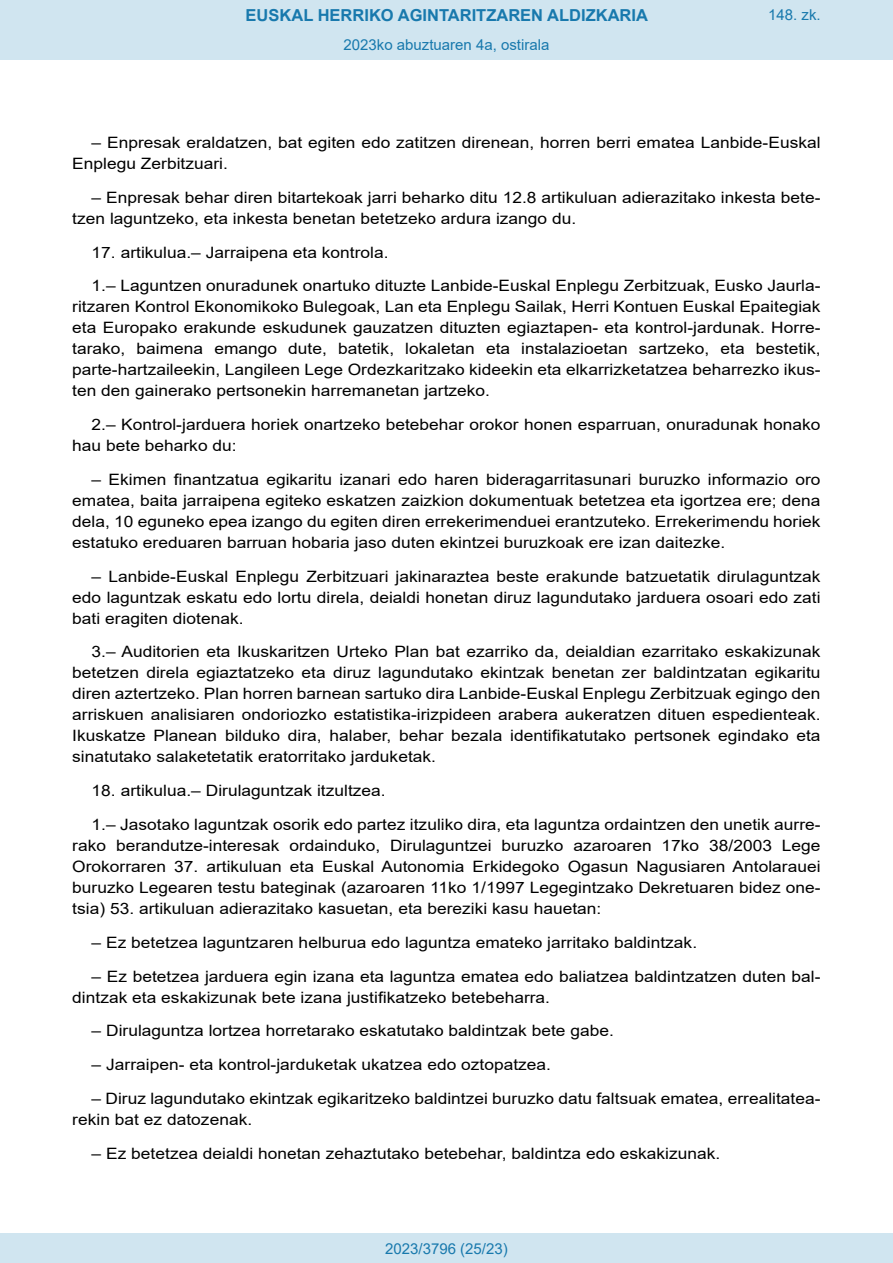
<style>
.page{position:relative;width:893px;height:1263px;background:#fff}
.page>*{position:absolute;margin:0;border:0;box-sizing:border-box;transform-origin:0 0}
.t1{font:700 16.5px "Arial";color:#1879ad}
.BOPVDetalle{font:15.6px/21px "Arial";color:#000;scale:1.11 1}
.Paginacion_Centro{font:15px "Arial";color:#1879ad}
</style>
<div class="page">
<div style="left:0;top:0;width:893px;height:60px;background:#d0e5f0"></div>
<div style="left:0;top:1233px;width:893px;height:30px;background:#d0e5f0"></div>
<p class="t1" style="left:246px;top:3px;width:404px">EUSKAL HERRIKO AGINTARITZAREN ALDIZKARIA</p>
<p class="Paginacion_Centro" style="left:343px;top:35px;width:207px">2023ko abuztuaren 4a, ostirala</p>
<p class="Paginacion_Centro" style="left:768px;top:5px;width:54px">148. zk.</p>
<p class="BOPVDetalle" style="left:72px;top:132px;width:676px;text-indent:19px">– Enpresak eraldatzen, bat egiten edo zatitzen direnean, horren berri ematea Lanbide-Euskal<br>Enplegu Zerbitzuari.</p>
<p class="BOPVDetalle" style="left:72px;top:187px;width:676px;text-indent:19px">– Enpresak behar diren bitartekoak jarri beharko ditu 12.8 artikuluan adierazitako inkesta bete&shy;tzen laguntzeko, eta inkesta benetan betetzeko ardura izango du.</p>
<p class="BOPVDetalle" style="left:92px;top:242px;width:269px">17. artikulua.– Jarraipena eta kontrola.</p>
<p class="BOPVDetalle" style="left:72px;top:275px;width:676px;text-align:justify;text-indent:19px">1.– Laguntzen onuradunek onartuko dituzte Lanbide-Euskal Enplegu Zerbitzuak, Eusko Jaurla&shy;ritzaren Kontrol Ekonomikoko Bulegoak, Lan eta Enplegu Sailak, Herri Kontuen Euskal Epaitegiak eta Europako erakunde eskudunek gauzatzen dituzten egiaztapen- eta kontrol-jardunak. Horre&shy;tarako, baimena emango dute, batetik, lokaletan eta instalazioetan sartzeko, eta bestetik, parte-hartzaileekin, Langileen Lege Ordezkaritzako kideekin eta elkarrizketatzea beharrezko ikus&shy;ten den gainerako pertsonekin harremanetan jartzeko.</p>
<p class="BOPVDetalle" style="left:72px;top:414px;width:676px;text-indent:19px">2.– Kontrol-jarduera horiek onartzeko betebehar orokor honen esparruan, onuradunak honako hau bete beharko du:</p>
<p class="BOPVDetalle" style="left:72px;top:469px;width:676px;text-align:justify;text-indent:19px">– Ekimen finantzatua egikaritu izanari edo haren bideragarritasunari buruzko informazio oro ematea, baita jarraipena egiteko eskatzen zaizkion dokumentuak betetzea eta igortzea ere; dena dela, 10 eguneko epea izango du egiten diren errekerimenduei erantzuteko. Errekerimendu horiek estatuko ereduaren barruan hobaria jaso duten ekintzei buruzkoak ere izan daitezke.</p>
<p class="BOPVDetalle" style="left:72px;top:566px;width:676px;text-align:justify;text-indent:19px">– Lanbide-Euskal Enplegu Zerbitzuari jakinaraztea beste erakunde batzuetatik dirulaguntzak edo laguntzak eskatu edo lortu direla, deialdi honetan diruz lagundutako jarduera osoari edo zati bati eragiten diotenak.</p>
<p class="BOPVDetalle" style="left:72px;top:641px;width:676px;text-align:justify;text-indent:19px">3.– Auditorien eta Ikuskaritzen Urteko Plan bat ezarriko da, deialdian ezarritako eskakizunak betetzen direla egiaztatzeko eta diruz lagundutako ekintzak benetan zer baldintzatan egikaritu diren aztertzeko. Plan horren barnean sartuko dira Lanbide-Euskal Enplegu Zerbitzuak egingo den arriskuen analisiaren ondoriozko estatistika-irizpideen arabera aukeratzen dituen espedienteak.<br>Ikuskatze Planean bilduko dira, halaber, behar bezala identifikatutako pertsonek egindako eta sinatutako salaketetatik eratorritako jarduketak.</p>
<p class="BOPVDetalle" style="left:92px;top:780px;width:266px">18. artikulua.– Dirulaguntzak itzultzea.</p>
<p class="BOPVDetalle" style="left:72px;top:814px;width:676px;text-align:justify;text-indent:19px">1.– Jasotako laguntzak osorik edo partez itzuliko dira, eta laguntza ordaintzen den unetik aurre&shy;rako berandutze-interesak ordainduko, Dirulaguntzei buruzko azaroaren 17ko 38/2003 Lege Orokorraren 37. artikuluan eta Euskal Autonomia Erkidegoko Ogasun Nagusiaren Antolarauei buruzko Legearen testu bateginak (azaroaren 11ko 1/1997 Legegintzako Dekretuaren bidez one&shy;tsia) 53. artikuluan adierazitako kasuetan, eta bereziki kasu hauetan:</p>
<p class="BOPVDetalle" style="left:92px;top:932px;width:547px">– Ez betetzea laguntzaren helburua edo laguntza emateko jarritako baldintzak.</p>
<p class="BOPVDetalle" style="left:72px;top:965px;width:676px;text-indent:19px">– Ez betetzea jarduera egin izana eta laguntza ematea edo baliatzea baldintzatzen duten bal&shy;dintzak eta eskakizunak bete izana justifikatzeko betebeharra.</p>
<p class="BOPVDetalle" style="left:92px;top:1020px;width:472px">– Dirulaguntza lortzea horretarako eskatutako baldintzak bete gabe.</p>
<p class="BOPVDetalle" style="left:92px;top:1054px;width:415px">– Jarraipen- eta kontrol-jarduketak ukatzea edo oztopatzea.</p>
<p class="BOPVDetalle" style="left:72px;top:1088px;width:676px;text-indent:19px">– Diruz lagundutako ekintzak egikaritzeko baldintzei buruzko datu faltsuak ematea, errealitatea&shy;rekin bat ez datozenak.</p>
<p class="BOPVDetalle" style="left:92px;top:1142px;width:568px">– Ez betetzea deialdi honetan zehaztutako betebehar, baldintza edo eskakizunak.</p>
<p class="Paginacion_Centro" style="left:385px;top:1238px;width:124px">2023/3796 (25/23)</p>
</div>
